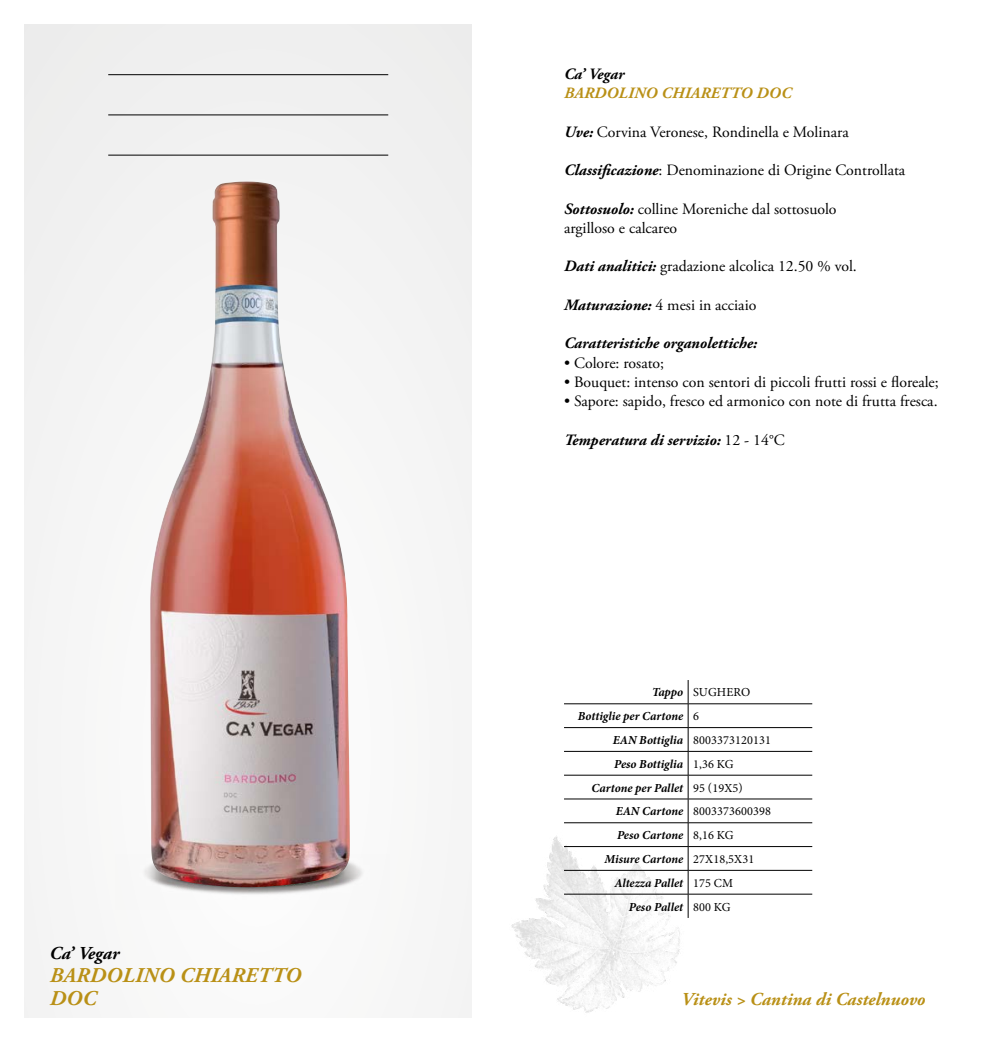
<style>
.page{position:relative;width:993px;height:1042px;background:#fff}
.page>*{position:absolute;margin:0;border:0;box-sizing:border-box;transform-origin:0 0}
.t1{font:italic 700 21px/22.8px "Adobe Garamond Pro";letter-spacing:.015em;color:#b99016}
.t2{font:italic 700 18.2px "Adobe Garamond Pro";color:#b99016}
.t3{font:italic 700 18.2px "Adobe Garamond Pro";color:#000}
.t4{font:15.75px/19.2px "Adobe Garamond Pro";color:#000}
.t5{font:italic 700 15.75px "Adobe Garamond Pro";color:#000}
.t6{font:italic 700 15.75px "Adobe Garamond Pro";letter-spacing:.015em;color:#b99016}
.t7{font:italic 700 12.25px/23.8px "Minion Pro";color:#000}
.t8{font:12.25px "Minion Pro";letter-spacing:.01em;color:#000}
.s1{font-weight:700;font-style:italic}
.s2{font-weight:400;font-style:normal}
</style>
<div class="page">
<img style="left:511px;top:830px;width:179px;height:183px">
<div style="left:25px;top:25px;width:446px;height:992px;background:#f5f5f5"></div>
<hr style="left:108px;top:74px;width:280px;height:1px;background:#000">
<hr style="left:108px;top:115px;width:280px;height:1px;background:#000">
<hr style="left:108px;top:155px;width:280px;height:1px;background:#000">
<img style="left:146px;top:863px;width:215px;height:31px">
<hr style="left:564px;top:703px;width:124px;height:1px;background:#000">
<hr style="left:688px;top:703px;width:124px;height:1px;background:#000">
<hr style="left:564px;top:727px;width:124px;height:1px;background:#000">
<hr style="left:688px;top:727px;width:124px;height:1px;background:#000">
<hr style="left:564px;top:751px;width:124px;height:1px;background:#000">
<hr style="left:688px;top:751px;width:124px;height:1px;background:#000">
<hr style="left:564px;top:775px;width:124px;height:1px;background:#000">
<hr style="left:688px;top:775px;width:124px;height:1px;background:#000">
<hr style="left:564px;top:798px;width:124px;height:1px;background:#000">
<hr style="left:688px;top:798px;width:124px;height:1px;background:#000">
<hr style="left:564px;top:822px;width:124px;height:1px;background:#000">
<hr style="left:688px;top:822px;width:124px;height:1px;background:#000">
<hr style="left:564px;top:846px;width:124px;height:1px;background:#000">
<hr style="left:688px;top:846px;width:124px;height:1px;background:#000">
<hr style="left:564px;top:870px;width:124px;height:1px;background:#000">
<hr style="left:688px;top:870px;width:124px;height:1px;background:#000">
<hr style="left:564px;top:894px;width:124px;height:1px;background:#000">
<hr style="left:688px;top:894px;width:124px;height:1px;background:#000">
<svg style="left:687px;top:680px;width:1px;height:238px"></svg>
<img style="left:150px;top:181px;width:200px;height:706px">
<p class="t3" style="left:50px;top:943px;width:71px">Ca’ Vegar</p>
<h1 class="t1" style="left:50px;top:964px;width:253px">BARDOLINO CHIARETTO<br>DOC</h1>
<p class="t5" style="left:564px;top:65px;width:62px">Ca’ Vegar</p>
<p class="t6" style="left:564px;top:84px;width:229px">BARDOLINO CHIARETTO DOC</p>
<p class="t4" style="left:564px;top:123px;width:286px"><span class="s1">Uve:</span> Corvina Veronese, Rondinella e Molinara</p>
<p class="t4" style="left:564px;top:161px;width:342px"><span class="s1">Classificazione</span>: Denominazione di Origine Controllata</p>
<p class="t4" style="left:564px;top:200px;width:274px"><span class="s1">Sottosuolo:</span> colline Moreniche dal sottosuolo argilloso e calcareo</p>
<p class="t4" style="left:564px;top:257px;width:294px"><span class="s1">Dati analitici:</span> gradazione alcolica 12.50 % vol.</p>
<p class="t4" style="left:564px;top:296px;width:194px"><span class="s1">Maturazione:</span> 4 mesi in acciaio</p>
<p class="t5" style="left:564px;top:334px;width:195px">Caratteristiche organolettiche:</p>
<p class="t4" style="left:564px;top:354px;width:102px">• Colore: rosato;</p>
<p class="t4" style="left:564px;top:373px;width:376px">• Bouquet: intenso con sentori di piccoli frutti rossi e floreale;</p>
<p class="t4" style="left:564px;top:392px;width:375px">• Sapore: sapido, fresco ed armonico con note di frutta fresca.</p>
<p class="t5" style="left:564px;top:430px;width:222px">Temperatura di servizio: <span class="s2">12 - 14°C</span></p>
<p class="t7" style="left:577px;top:680px;width:174px;text-indent:74px">Tappo <span class="s2">SUGHERO<br></span>Bottiglie per Cartone <span class="s2">6</span></p>
<p class="t8" style="left:612px;top:732px;width:160px"><span class="s1">EAN Bottiglia</span> 8003373120131</p>
<p class="t7" style="left:614px;top:752px;width:121px">Peso Bottiglia <span class="s2">1,36 KG</span></p>
<p class="t7" style="left:591px;top:775px;width:153px">Cartone per Pallet <span class="s2">95 (19X5)</span></p>
<p class="t8" style="left:615px;top:803px;width:157px"><span class="s1">EAN Cartone</span> 8003373600398</p>
<p class="t7" style="left:616px;top:823px;width:118px">Peso Cartone <span class="s2">8,16 KG</span></p>
<p class="t7" style="left:604px;top:847px;width:151px">Misure Cartone <span class="s2">27X18,5X31</span></p>
<p class="t7" style="left:614px;top:870px;width:120px">Altezza Pallet <span class="s2">175 CM</span></p>
<p class="t7" style="left:628px;top:894px;width:103px">Peso Pallet <span class="s2">800 KG</span></p>
<p class="t2" style="left:681px;top:988px;width:245px">Vitevis &gt; Cantina di Castelnuovo</p>
</div>
